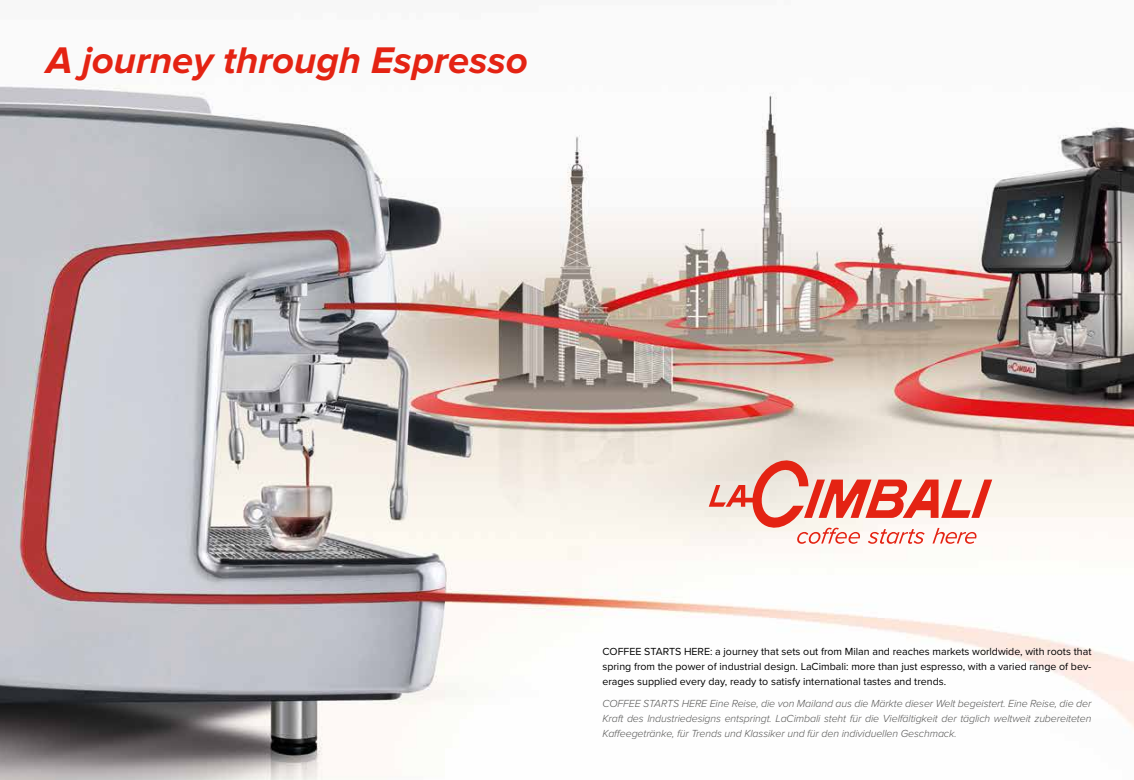
<style>
.page{position:relative;width:1134px;height:780px;background:#fff}
.page>*{position:absolute;margin:0;border:0;box-sizing:border-box;transform-origin:0 0}
.t1{font:italic 700 38.38px "Proxima Nova";color:#e42313}
.t2{font:italic 300 10.62px/15px "Proxima Nova";letter-spacing:-.01em;color:#575756;text-align:justify}
.t3{font:10.62px/15px "Proxima Nova";color:#000;text-align:justify}
</style>
<div class="page">
<img style="left:0;top:85px;width:1134px;height:695px">
<svg style="left:709px;top:460px;width:283px;height:83px"></svg>
<h1 class="t1" style="left:46px;top:38px;width:483px">A journey through Espresso</h1>
<p class="t3" style="left:602px;top:643px;width:490px">COFFEE STARTS HERE: a journey that sets out from Milan and reaches markets worldwide, with roots that spring from the power of industrial design. LaCimbali: more than just espresso, with a varied range of bev&shy;erages supplied every day, ready to satisfy international tastes and trends.</p>
<p class="t2" style="left:602px;top:696px;width:490px">COFFEE STARTS HERE Eine Reise, die von Mailand aus die Märkte dieser Welt begeistert. Eine Reise, die der Kraft des Industriedesigns entspringt. LaCimbali steht für die Vielfältigkeit der täglich weltweit zubereiteten Kaffeegetränke, für Trends und Klassiker und für den individuellen Geschmack.</p>
</div>
